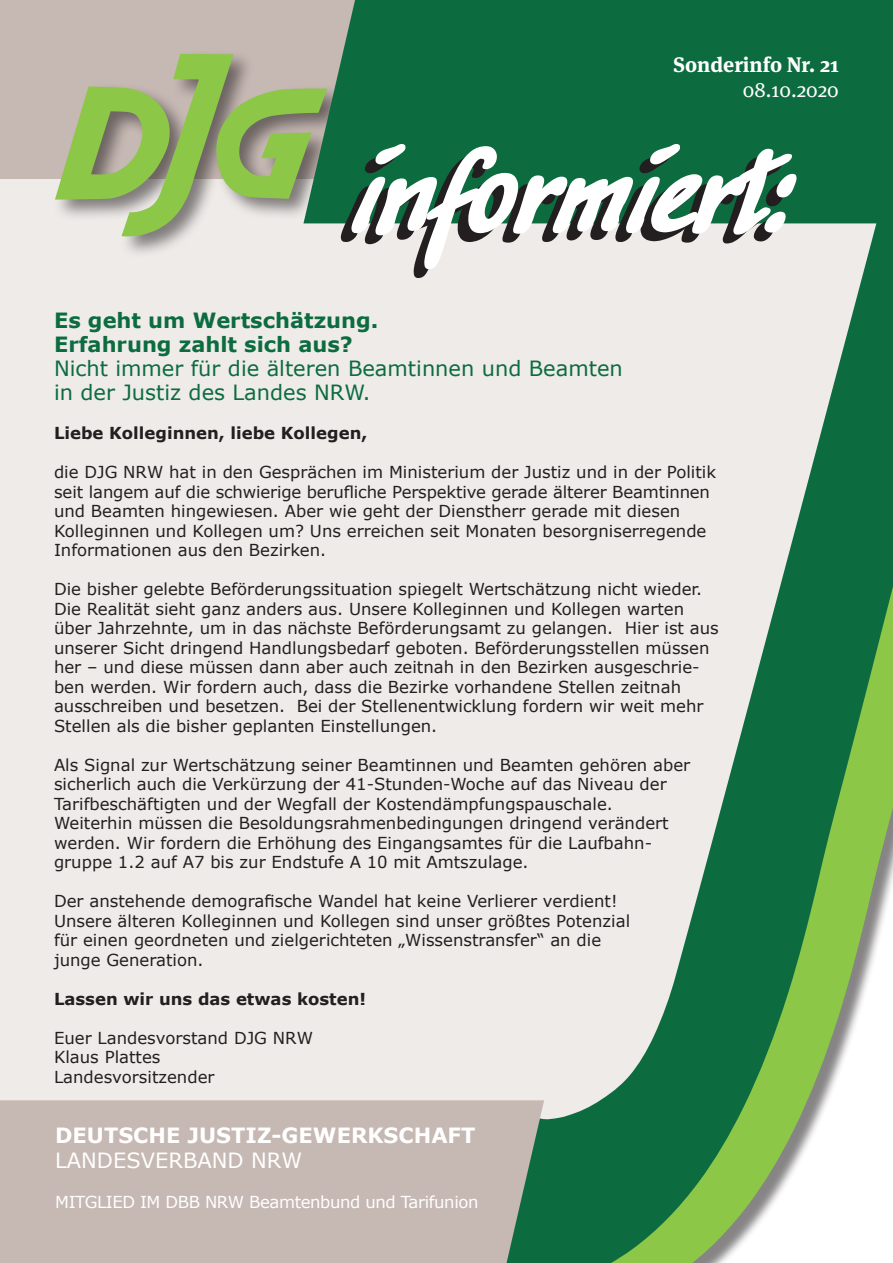
<style>
.page{position:relative;width:893px;height:1263px;background:#fff}
.page>*{position:absolute;margin:0;border:0;box-sizing:border-box;transform-origin:0 0}
.t1{font:italic 700 120px "Jakob";color:#fff}
.t2{font:21px/24px "Verdana";color:#0c6c3f}
.t3{font:700 21px "Verdana";color:#fff}
.t4{font:700 21px "Verdana";color:#0c6c3f}
.t5{font:21px "Verdana";color:#fff}
.t6{font:700 21px "Meta Serif Pro";color:#fff}
.t7{font:21px "Meta Serif Pro";color:#fff}
.t8{font:16.5px/19.5px "Verdana";color:#231f20}
.t9{font:700 16.5px "Verdana";color:#231f20}
.t10{font:16.5px "Verdana";letter-spacing:-.025em;color:#fff}
.s1{font-weight:700}
</style>
<div class="page">
<div style="left:0;top:178px;width:493px;height:922px;background:#efebe9"></div>
<div style="left:0;top:0;width:893px;height:178px;background:#c6b8b3"></div>
<div style="left:52px;top:50px;width:296px;height:209px;background:#231f20;opacity:.55"></div>
<svg style="left:55px;top:54px;width:272px;height:182px"></svg>
<svg style="left:493px;top:223px;width:400px;height:1040px;fill:#efebe9"></svg>
<div style="left:0;top:1100px;width:544px;height:163px;background:#c6b8b3"></div>
<div style="left:303px;top:0;width:590px;height:223px;background:#0c6c3f"></div>
<p class="t6" style="left:673px;top:48px;width:167px">Sonderinfo Nr. 21</p>
<p class="t7" style="left:743px;top:74px;width:98px">08.10.2020</p>
<p class="t1" style="left:343px;top:99px;width:511px">informiert:</p>
<p class="t4" style="left:54px;top:306px;width:326px">Es geht um Wertschätzung.</p>
<p class="t2" style="left:54px;top:332px;width:570px"><span class="s1">Erfahrung zahlt sich aus?<br></span>Nicht immer für die älteren Beamtinnen und Beamten in der Justiz des Landes NRW.</p>
<p class="t9" style="left:54px;top:422px;width:315px">Liebe Kolleginnen, liebe Kollegen,</p>
<p class="t8" style="left:54px;top:463px;width:664px">die DJG NRW hat in den Gesprächen im Ministerium der Justiz und in der Politik seit langem auf die schwierige berufliche Perspektive gerade älterer Beamtinnen und Beamten hingewiesen. Aber wie geht der Dienstherr gerade mit diesen Kolleginnen und Kollegen um? Uns erreichen seit Monaten besorgniserregende Informationen aus den Bezirken.</p>
<p class="t8" style="left:54px;top:580px;width:666px">Die bisher gelebte Beförderungssituation spiegelt Wertschätzung nicht wieder.<br>Die Realität sieht ganz anders aus. Unsere Kolleginnen und Kollegen warten über Jahrzehnte, um in das nächste Beförderungsamt zu gelangen. Hier ist aus unserer Sicht dringend Handlungsbedarf geboten. Beförderungsstellen müssen her – und diese müssen dann aber auch zeitnah in den Bezirken ausgeschrie&shy;ben werden. Wir fordern auch, dass die Bezirke vorhandene Stellen zeitnah ausschreiben und besetzen. Bei der Stellenentwicklung fordern wir weit mehr Stellen als die bisher geplanten Einstellungen.</p>
<p class="t8" style="left:54px;top:755px;width:638px">Als Signal zur Wertschätzung seiner Beamtinnen und Beamten gehören aber sicherlich auch die Verkürzung der 41-Stunden-Woche auf das Niveau der<br>Tarifbeschäftigten und der Wegfall der Kostendämpfungspauschale.</p>
<p class="t8" style="left:54px;top:814px;width:616px">Weiterhin müssen die Besoldungsrahmenbedingungen dringend verändert werden. Wir fordern die Erhöhung des Eingangsamtes für die Laufbahn&shy;gruppe 1.2 auf A7 bis zur Endstufe A 10 mit Amtszulage.</p>
<p class="t8" style="left:54px;top:892px;width:565px">Der anstehende demografische Wandel hat keine Verlierer verdient!</p>
<p class="t8" style="left:54px;top:911px;width:578px">Unsere älteren Kolleginnen und Kollegen sind unser größtes Potenzial für einen geordneten und zielgerichteten „Wissenstransfer“ an die junge Generation.</p>
<p class="t9" style="left:54px;top:988px;width:314px">Lassen wir uns das etwas kosten!</p>
<p class="t8" style="left:54px;top:1028px;width:260px">Euer Landesvorstand DJG NRW</p>
<p class="t8" style="left:54px;top:1048px;width:108px">Klaus Plattes</p>
<p class="t8" style="left:54px;top:1067px;width:162px">Landesvorsitzender</p>
<p class="t3" style="left:55px;top:1122px;width:422px">DEUTSCHE JUSTIZ-GEWERKSCHAFT</p>
<p class="t5" style="left:55px;top:1147px;width:248px">LANDESVERBAND NRW</p>
<p class="t10" style="left:55px;top:1191px;width:425px">MITGLIED IM DBB NRW Beamtenbund und Tarifunion</p>
</div>
